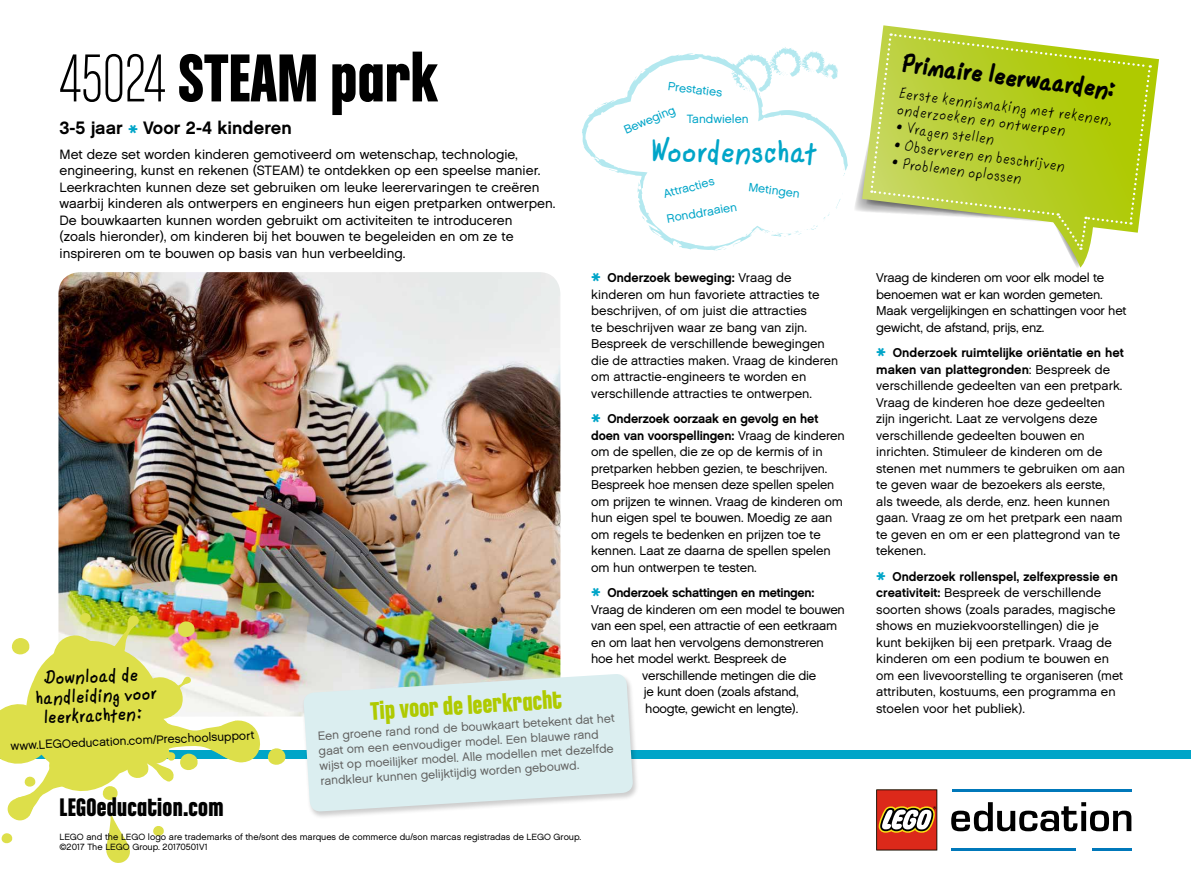
<style>
.page{position:relative;width:1191px;height:893px;background:#fff}
.page>*{position:absolute;margin:0;border:0;box-sizing:border-box;transform-origin:0 0}
.t1{font:700 72px "LEGO Chalet Comprime 80";letter-spacing:.005em;color:#000}
.t2{font:500 37.5px "Scrawl";letter-spacing:-.015em;color:#00a5c8}
.t3{font:800 30px "Scrawl";color:#000}
.t4{font:700 27px "LEGO Chalet Comprime 80";color:#afca00}
.t5{font:700 27px "LEGO Chalet Comprime 80";letter-spacing:.01em;color:#000}
.t6{font:500 22.5px/19.5px "Scrawl";color:#000;text-align:center}
.t7{font:300 18px/16.5px "Scrawl";color:#000}
.t8{font:700 18px "LEGO Chalet 60";color:#000}
.t9{font:13.5px/16.5px "LEGO Chalet 60";color:#000}
.t10{font:12.75px/16.5px "LEGO Chalet 60";letter-spacing:-.005em;color:#000}
.t11{font:700 12.75px "LEGO Chalet 60";letter-spacing:-.02em;color:#000}
.t12{font:12px/14.9px "LEGO Chalet 60";color:#626261}
.t13{font:12px "LEGO Chalet 60";color:#00a5c8}
.t14{font:12px "LEGO Chalet 60";color:#000}
.t15{font:9px/10.5px "LEGO Chalet 60";color:#000}
.s1{font-weight:300}
.s2{font-size:25.5px;color:#00a5c8}
.s3{font-weight:700;font-size:25.5px;color:#00a5c8}
.s4{font-weight:700}
</style>
<div class="page">
<div style="left:0;top:750px;width:1191px;height:9px;background:#00a5c8"></div>
<img style="left:58px;top:272px;width:502px;height:444px">
<div style="left:301px;top:673px;width:338px;height:146px;background:#000;opacity:.2"></div>
<svg style="left:303px;top:673px;width:330px;height:139px;background:#dbeced"></svg>
<svg style="left:0;top:612px;width:286px;height:251px"></svg>
<svg style="left:882px;top:25px;width:277px;height:100px"></svg>
<svg style="left:855px;top:33px;width:296px;height:235px"></svg>
<svg style="left:582px;top:53px;width:266px;height:198px"></svg>
<svg style="left:592px;top:157px;width:6px;height:3px"></svg>
<svg style="left:743px;top:193px;width:100px;height:45px"></svg>
<svg style="left:710px;top:246px;width:24px;height:4px"></svg>
<svg style="left:677px;top:243px;width:4px;height:5px"></svg>
<svg style="left:642px;top:212px;width:7px;height:9px"></svg>
<svg style="left:843px;top:168px;width:2px;height:9px"></svg>
<svg style="left:624px;top:96px;width:4px;height:8px"></svg>
<svg style="left:731px;top:47px;width:107px;height:46px"></svg>
<svg style="left:951px;top:802px;width:180px;height:29px"></svg>
<hr style="left:951px;top:789px;width:180px;height:3px;background:#0078ba">
<hr style="left:951px;top:848px;width:124px;height:2px;background:#0078ba">
<hr style="left:1092px;top:848px;width:39px;height:2px;background:#0078ba">
<svg style="left:876px;top:789px;width:61px;height:61px;background:#c0533e"></svg>
<h1 class="t1" style="left:60px;top:36px;width:380px"><span class="s1">45024</span> STEAM park</h1>
<h3 class="t8" style="left:60px;top:116px;width:234px">3-5 jaar <span class="s2">*</span> Voor 2-4 kinderen</h3>
<p class="t9" style="left:60px;top:146px;width:497px">Met deze set worden kinderen gemotiveerd om wetenschap, technologie, engineering, kunst en rekenen (STEAM) te ontdekken op een speelse manier.<br>Leerkrachten kunnen deze set gebruiken om leuke leerervaringen te creëren waarbij kinderen als ontwerpers en engineers hun eigen pretparken ontwerpen.<br>De bouwkaarten kunnen worden gebruikt om activiteiten te introduceren<br>(zoals hieronder), om kinderen bij het bouwen te begeleiden en om ze te inspireren om te bouwen op basis van hun verbeelding.</p>
<p class="t13" style="left:669px;top:79px;width:56px;rotate:7deg">Prestaties</p>
<p class="t13" style="left:621px;top:123px;width:56px;rotate:-23deg">Beweging</p>
<p class="t13" style="left:686px;top:112px;width:63px">Tandwielen</p>
<h2 class="t2" style="left:650px;top:134px;width:170px">Woordenschat</h2>
<p class="t13" style="left:662px;top:187px;width:53px;rotate:-15deg">Attracties</p>
<p class="t13" style="left:749px;top:180px;width:53px;rotate:7deg">Metingen</p>
<p class="t13" style="left:665px;top:211px;width:73px;rotate:-10deg">Ronddraaien</p>
<h3 class="t6" style="left:34px;top:670px;width:123px;rotate:-3deg">Download de handleiding voor leerkrachten:</h3>
<p class="t14" style="left:10px;top:739px;width:245px;rotate:-3deg">www.LEGOeducation.com/Preschoolsupport</p>
<p class="t10" style="left:591px;top:269px;width:248px"><span class="s3">*</span> <span class="s4">Onderzoek beweging:</span> Vraag de kinderen om hun favoriete attracties te beschrijven, of om juist die attracties<br>te beschrijven waar ze bang van zijn.<br>Bespreek de verschillende bewegingen die de attracties maken. Vraag de kinderen om attractie-engineers te worden en verschillende attracties te ontwerpen.</p>
<p class="t10" style="left:591px;top:410px;width:255px"><span class="s3">*</span> <span class="s4">Onderzoek oorzaak en gevolg en het doen van voorspellingen:</span> Vraag de kinderen om de spellen, die ze op de kermis of in pretparken hebben gezien, te beschrijven.<br>Bespreek hoe mensen deze spellen spelen om prijzen te winnen. Vraag de kinderen om hun eigen spel te bouwen. Moedig ze aan om regels te bedenken en prijzen toe te kennen. Laat ze daarna de spellen spelen om hun ontwerpen te testen.</p>
<p class="t11" style="left:591px;top:585px;width:225px"><span class="s2">*</span> Onderzoek schattingen en metingen:</p>
<p class="t10" style="left:591px;top:601px;width:255px">Vraag de kinderen om een model te bouwen</p>
<p class="t10" style="left:591px;top:617px;width:247px">van een spel, een attractie of een eetkraam</p>
<p class="t10" style="left:591px;top:634px;width:234px">en om laat hen vervolgens demonstreren</p>
<p class="t10" style="left:591px;top:650px;width:197px">hoe het model werkt. Bespreek de</p>
<p class="t10" style="left:642px;top:667px;width:175px">verschillende metingen die die</p>
<p class="t10" style="left:644px;top:683px;width:156px">je kunt doen (zoals afstand,</p>
<p class="t10" style="left:645px;top:700px;width:154px">hoogte, gewicht en lengte).</p>
<h3 class="t4" style="left:369px;top:696px;width:193px;rotate:-4deg">Tip voor de leerkracht</h3>
<p class="t12" style="left:317px;top:730px;width:299px;rotate:-4deg">Een groene rand rond de bouwkaart betekent dat het gaat om een eenvoudiger model. Een blauwe rand wijst op moeilijker model. Alle modellen met dezelfde randkleur kunnen gelijktijdig worden gebouwd.</p>
<h3 class="t5" style="left:60px;top:792px;width:165px">LEGOeducation.com</h3>
<p class="t15" style="left:60px;top:831px;width:523px">LEGO and the LEGO logo are trademarks of the/sont des marques de commerce du/son marcas registradas de LEGO Group. ©2017 The LEGO Group. 20170501V1</p>
<h3 class="t3" style="left:904px;top:49px;width:216px;rotate:7deg">Primaire leerwaarden:</h3>
<h3 class="t7" style="left:900px;top:85px;width:217px;rotate:7deg">Eerste kennismaking met rekenen, onderzoeken en ontwerpen</h3>
<h3 class="t7" style="left:895px;top:119px;width:102px;rotate:7deg">• Vragen stellen</h3>
<h3 class="t7" style="left:893px;top:136px;width:175px;rotate:7deg">• Observeren en beschrijven</h3>
<h3 class="t7" style="left:891px;top:154px;width:134px;rotate:7deg">• Problemen oplossen</h3>
<p class="t10" style="left:876px;top:269px;width:252px">Vraag de kinderen om voor elk model te benoemen wat er kan worden gemeten.<br>Maak vergelijkingen en schattingen voor het gewicht, de afstand, prijs, enz.</p>
<p class="t10" style="left:876px;top:344px;width:250px"><span class="s3">*</span> <span class="s4">Onderzoek ruimtelijke oriëntatie en het maken van plattegronden</span>: Bespreek de verschillende gedeelten van een pretpark.<br>Vraag de kinderen hoe deze gedeelten zijn ingericht. Laat ze vervolgens deze verschillende gedeelten bouwen en inrichten. Stimuleer de kinderen om de stenen met nummers te gebruiken om aan te geven waar de bezoekers als eerste,<br>als tweede, als derde, enz. heen kunnen gaan. Vraag ze om het pretpark een naam te geven en om er een plattegrond van te tekenen.</p>
<p class="t10" style="left:876px;top:568px;width:248px"><span class="s3">*</span> <span class="s4">Onderzoek rollenspel, zelfexpressie en creativiteit:</span> Bespreek de verschillende soorten shows (zoals parades, magische shows en muziekvoorstellingen) die je kunt bekijken bij een pretpark. Vraag de kinderen om een podium te bouwen en om een livevoorstelling te organiseren (met attributen, kostuums, een programma en stoelen voor het publiek).</p>
</div>
